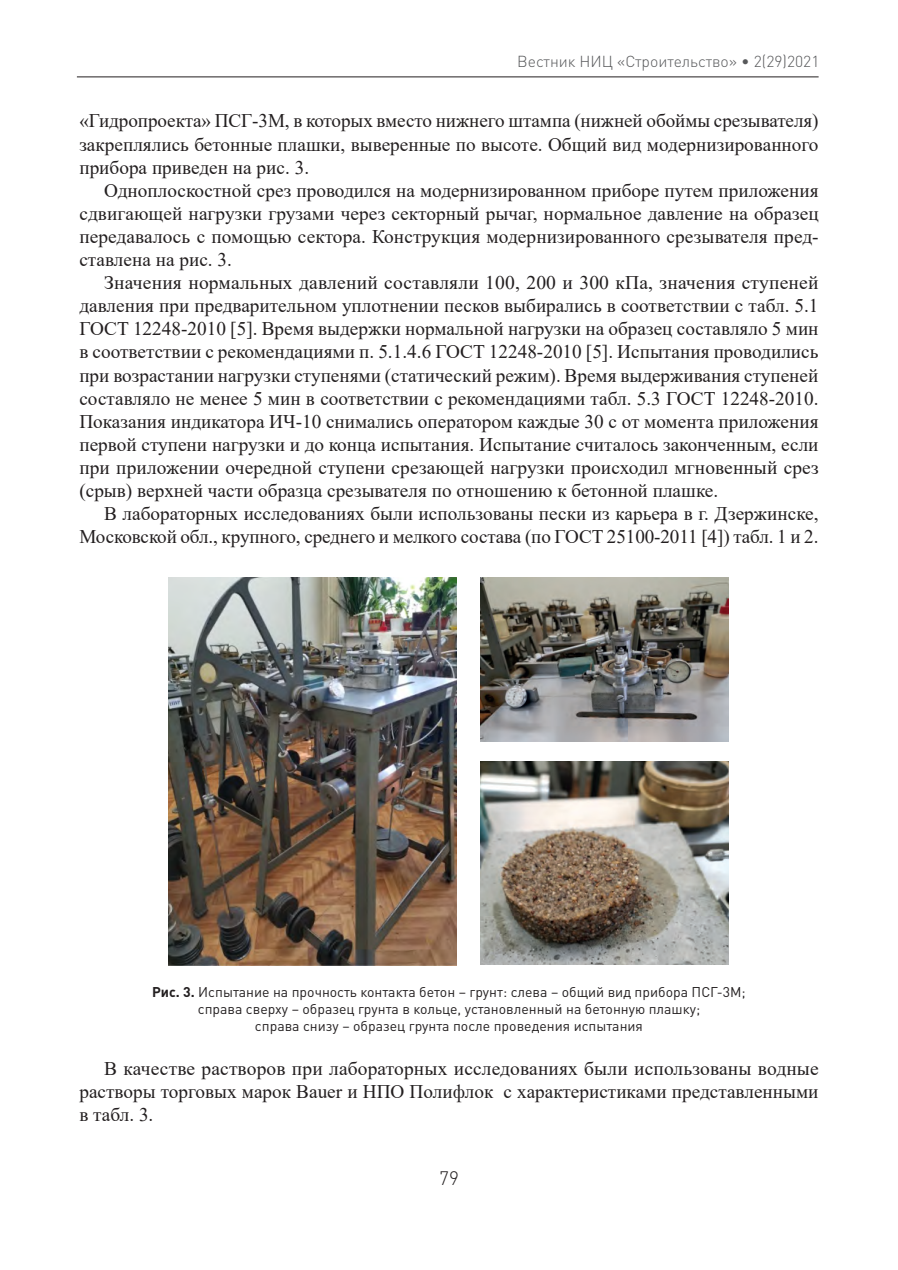
<style>
.page{position:relative;width:898px;height:1270px;background:#fff}
.page>*{position:absolute;margin:0;border:0;box-sizing:border-box;transform-origin:0 0}
.Текст{font:19.25px/23.1px "Times New Roman";color:#231f20;text-align:justify}
.t1{font:300 19.25px "DIN Pro";color:#231f20}
.t2{font:300 15.75px "DIN Pro";color:#57585a}
.Подпись{font:14px/16.8px "DIN Pro";color:#231f20;text-align:center}
.s1{font-weight:700}
</style>
<div class="page">
<hr style="left:77px;top:76px;width:742px;height:1px;background:#231f20">
<img style="left:168px;top:577px;width:289px;height:388px">
<img style="left:480px;top:577px;width:248px;height:165px">
<img style="left:480px;top:761px;width:248px;height:204px">
<p class="t2" style="left:517px;top:50px;width:304px">Вестник НИЦ «Строительство» • 2(29)2021</p>
<p class="Текст" style="left:79px;top:109px;width:741px">«Гидропроекта» ПСГ-3М, в которых вместо нижнего штампа (нижней обоймы срезывателя) закреплялись бетонные плашки, выверенные по высоте. Общий вид модернизированного прибора приведен на рис. 3.</p>
<p class="Текст" style="left:79px;top:178px;width:741px;text-indent:25px">Одноплоскостной срез проводился на модернизированном приборе путем приложения сдвигающей нагрузки грузами через секторный рычаг, нормальное давление на образец передавалось с помощью сектора. Конструкция модернизированного срезывателя пред&shy;ставлена на рис. 3.</p>
<p class="Текст" style="left:79px;top:271px;width:741px;text-indent:25px">Значения нормальных давлений составляли 100, 200 и 300 кПа, значения ступеней давления при предварительном уплотнении песков выбирались в соответствии с табл. 5.1<br>ГОСТ 12248-2010 [5]. Время выдержки нормальной нагрузки на образец составляло 5 мин в соответствии с рекомендациями п. 5.1.4.6 ГОСТ 12248-2010 [5]. Испытания проводились при возрастании нагрузки ступенями (статический режим). Время выдерживания ступеней составляло не менее 5 мин в соответствии с рекомендациями табл. 5.3 ГОСТ 12248-2010.<br>Показания индикатора ИЧ-10 снимались оператором каждые 30 с от момента приложения первой ступени нагрузки и до конца испытания. Испытание считалось законченным, если при приложении очередной ступени срезающей нагрузки происходил мгновенный срез (срыв) верхней части образца срезывателя по отношению к бетонной плашке.</p>
<p class="Текст" style="left:79px;top:502px;width:741px;text-align:right">В лабораторных исследованиях были использованы пески из карьера в г. Дзержинске,<br>Московской обл., крупного, среднего и мелкого состава (по ГОСТ 25100-2011 [4]) табл. 1 и 2.</p>
<p class="Подпись" style="left:152px;top:983px;width:595px"><span class="s1">Рис. 3.</span> Испытание на прочность контакта бетон – грунт: слева – общий вид прибора ПСГ-3М; справа сверху – образец грунта в кольце, установленный на бетонную плашку;<br>справа снизу – образец грунта после проведения испытания</p>
<p class="Текст" style="left:79px;top:1057px;width:741px;text-indent:25px">В качестве растворов при лабораторных исследованиях были использованы водные растворы торговых марок Bauer и НПО Полифлок с характеристиками представленными в табл. 3.</p>
<p class="t1" style="left:439px;top:1165px;width:21px">79</p>
</div>
